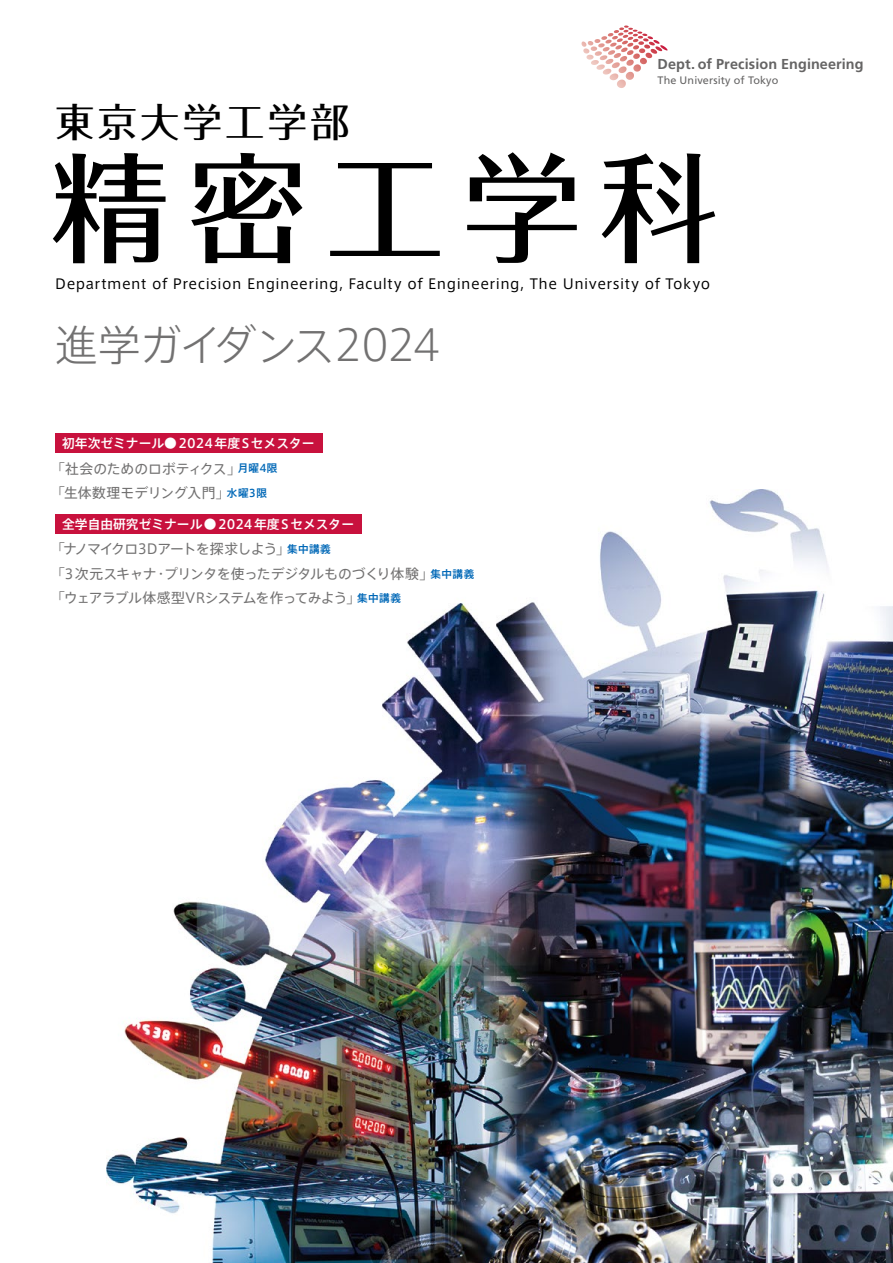
<style>
.page{position:relative;width:893px;height:1263px;background:#fff}
.page>*{position:absolute;margin:0;border:0;box-sizing:border-box;transform-origin:0 0}
.タイトル36Q{font:500 119.1px "Folk Pro";letter-spacing:.15em;color:#000}
.タイトル36Q-2{font:300 42.45px "Axis Std";letter-spacing:-.04em;color:#727171}
.タイトル36Q-3{font:500 39.3px "Folk Pro";letter-spacing:.08em;color:#000}
.t1{font:700 14.4px "Frutiger LT";letter-spacing:.005em;color:#656464}
.タイトルサブ_e{font:13.8px "Axis Latin Pro";letter-spacing:.035em;color:#000}
.ポスター講義名{font:13.8px "Axis Std";letter-spacing:-.05em;color:#727171}
.ポスター講義名-2{font:13.8px "Axis Std";letter-spacing:-.03em;color:#727171}
.ポスター講義名-3{font:13.8px "Axis Std";letter-spacing:-.01em;color:#727171}
.ポスター講義名-4{font:13.8px "Axis Std";letter-spacing:-.005em;color:#727171}
.リード{font:500 12.75px "Axis Std";color:#fff}
.t2{font:10.8px "Frutiger LT";letter-spacing:.01em;color:#656464}
.s1{font-weight:500;font-size:10.65px;color:#0068b7}
</style>
<div class="page">
<img style="left:106px;top:489px;width:787px;height:774px">
<svg style="left:619px;top:26px;width:18px;height:6px"></svg>
<div style="left:55px;top:434px;width:268px;height:19px;background:#c8113d"></div>
<div style="left:55px;top:514px;width:306px;height:20px;background:#c8113d"></div>
<div style="left:52px;top:535px;width:430px;height:77px;background:#fff"></div>
<p class="t1" style="left:657px;top:56px;width:208px">Dept. of Precision Engineering</p>
<p class="t2" style="left:657px;top:74px;width:122px">The University of Tokyo</p>
<p class="タイトル36Q-3" style="left:55px;top:88px;width:296px">東京大学工学部</p>
<p class="タイトル36Q" style="left:51px;top:108px;width:669px">精密工学科</p>
<p class="タイトルサブ_e" style="left:55px;top:275px;width:656px">Department of Precision Engineering, Faculty of Engineering, The University of Tokyo</p>
<p class="タイトル36Q-2" style="left:55px;top:313px;width:387px">進学ガイダンス2024</p>
<p class="リード" style="left:62px;top:434px;width:254px">初年次ゼミナール●2024年度Sセメスター</p>
<p class="ポスター講義名-3" style="left:51px;top:458px;width:228px">「社会のためのロボティクス」<span class="s1">月曜4限</span></p>
<p class="ポスター講義名-4" style="left:51px;top:482px;width:217px">「生体数理モデリング入門」<span class="s1">水曜3限</span></p>
<p class="リード" style="left:62px;top:514px;width:293px">全学自由研究ゼミナール●2024年度Sセメスター</p>
<p class="ポスター講義名" style="left:51px;top:539px;width:281px">「ナノマイクロ3Dアートを探求しよう」<span class="s1">集中講義</span></p>
<p class="ポスター講義名-2" style="left:51px;top:563px;width:425px">「３次元スキャナ・プリンタを使ったデジタルものづくり体験」<span class="s1">集中講義</span></p>
<p class="ポスター講義名" style="left:51px;top:588px;width:352px">「ウェアラブル体感型VRシステムを作ってみよう」<span class="s1">集中講義</span></p>
</div>
